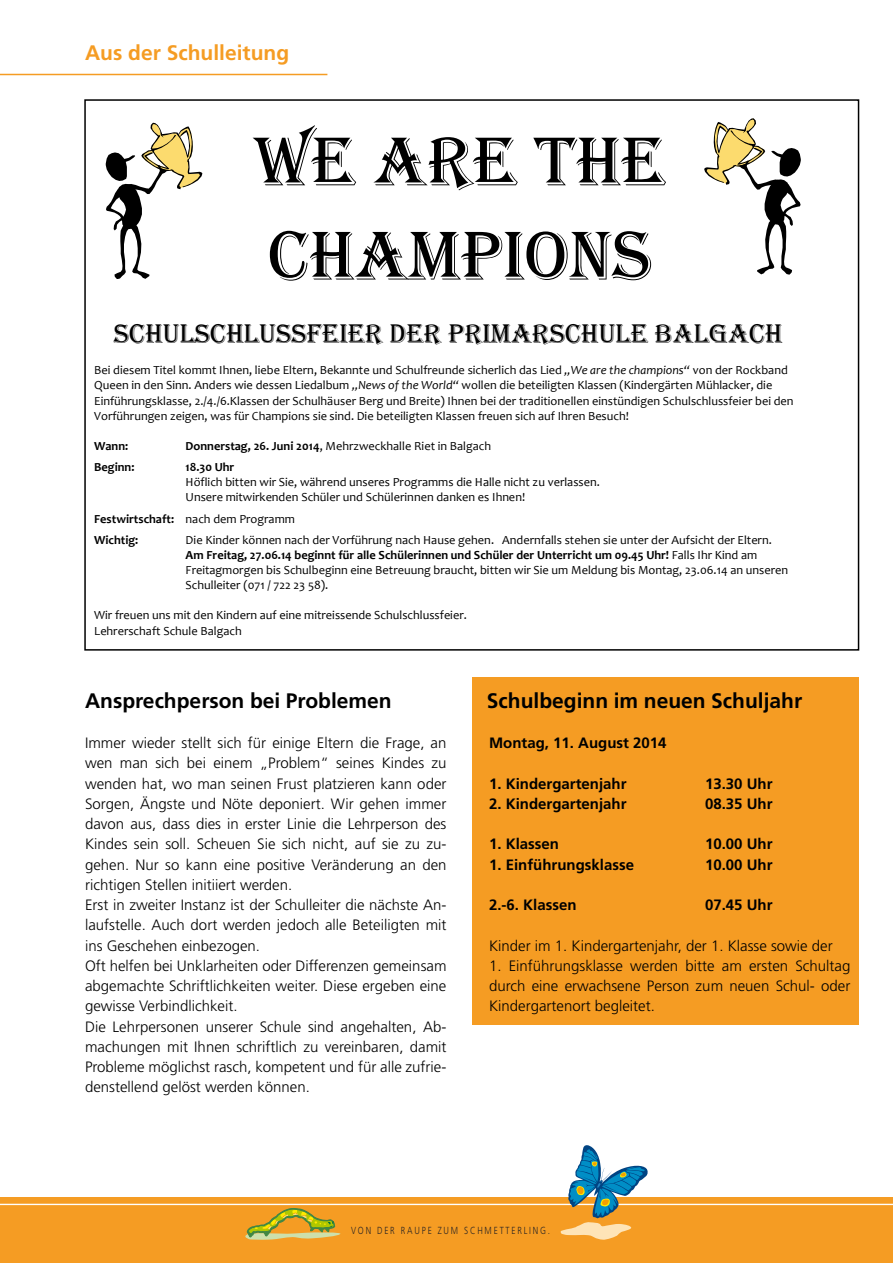
<style>
.page{position:relative;width:893px;height:1263px;background:#fff}
.page>*{position:absolute;margin:0;border:0;box-sizing:border-box;transform-origin:0 0}
.t1{font:71.4px/94.2px "Algerian";color:#000}
.t2{font:27.75px "Algerian";color:#000}
.t3{font:700 21px "Frutiger LT Std";color:#000}
.t4{font:700 21px "Frutiger LT Std";color:#f59c23}
.t5{font:300 15px/20.2px "Frutiger LT Std";color:#000}
.t6{font:700 15px "Frutiger LT Std";color:#000}
.t7{font:12.3px/15.1px "Candara";color:#000}
.t8{font:700 12.3px/21.1px "Candara";color:#000}
.t9{font:300 10.2px "Frutiger";letter-spacing:.22em;color:#282423;scale:.8 1}
.s1{font-style:italic}
.s2{font-weight:700}
.s3{font-weight:400}
</style>
<div class="page">
<div style="left:472px;top:677px;width:386px;height:348px;background:#f59c23"></div>
<div style="left:0;top:1198px;width:893px;height:65px;background:#f59c23"></div>
<hr style="left:0;top:74px;width:327px;height:1px;background:#f59c23">
<hr style="left:0;top:1204px;width:893px;height:1px;background:#fff">
<svg style="left:560px;top:1145px;width:88px;height:95px"></svg>
<svg style="left:245px;top:1208px;width:96px;height:32px"></svg>
<svg style="left:704px;top:118px;width:97px;height:157px"></svg>
<svg style="left:106px;top:123px;width:96px;height:156px"></svg>
<h3 class="t4" style="left:85px;top:40px;width:206px">Aus der Schulleitung</h3>
<h1 class="t1" style="left:255px;top:116px;width:412px">WE ARE THE<br>CHAMPIONS</h1>
<h2 class="t2" style="left:114px;top:318px;width:670px">SCHULSCHLUSSFEIER DER PRIMARSCHULE BALGACH</h2>
<p class="t7" style="left:94px;top:363px;width:701px">Bei diesem Titel kommt Ihnen, liebe Eltern, Bekannte und Schulfreunde sicherlich das Lied <span class="s1">„We are the champions“</span> von der Rockband Queen in den Sinn. Anders wie dessen Liedalbum <span class="s1">„News of the World“</span> wollen die beteiligten Klassen (Kindergärten Mühlacker, die Einführungsklasse, 2./4./6.Klassen der Schulhäuser Berg und Breite) Ihnen bei der traditionellen einstündigen Schulschlussfeier bei den Vorführungen zeigen, was für Champions sie sind. Die beteiligten Klassen freuen sich auf Ihren Besuch!</p>
<p class="t8" style="left:94px;top:435px;width:36px">Wann:</p>
<p class="t7" style="left:186px;top:438px;width:307px"><span class="s2">Donnerstag, 26. Juni 2014</span>, Mehrzweckhalle Riet in Balgach</p>
<p class="t8" style="left:94px;top:456px;width:42px">Beginn:</p>
<p class="t8" style="left:186px;top:456px;width:50px">18.30 Uhr</p>
<p class="t7" style="left:186px;top:475px;width:416px">Höflich bitten wir Sie, während unseres Programms die Halle nicht zu verlassen.<br>Unsere mitwirkenden Schüler und Schülerinnen danken es Ihnen!</p>
<p class="t8" style="left:94px;top:508px;width:202px">Festwirtschaft: <span class="s3">nach dem Programm<br></span>Wichtig:</p>
<p class="t7" style="left:186px;top:532px;width:604px">Die Kinder können nach der Vorführung nach Hause gehen. Andernfalls stehen sie unter der Aufsicht der Eltern.<br><span class="s2">Am Freitag, 27.06.14 beginnt für alle Schülerinnen und Schüler der Unterricht um 09.45 Uhr!</span> Falls Ihr Kind am Freitagmorgen bis Schulbeginn eine Betreuung braucht, bitten wir Sie um Meldung bis Montag, 23.06.14 an unseren Schulleiter (071 / 722 23 58).</p>
<p class="t7" style="left:94px;top:608px;width:374px">Wir freuen uns mit den Kindern auf eine mitreissende Schulschlussfeier.<br>Lehrerschaft Schule Balgach</p>
<h3 class="t3" style="left:85px;top:688px;width:308px">Ansprechperson bei Problemen</h3>
<p class="t5" style="left:85px;top:733px;width:363px">Immer wieder stellt sich für einige Eltern die Frage, an wen man sich bei einem „Problem“ seines Kindes zu wenden hat, wo man seinen Frust platzieren kann oder Sorgen, Ängste und Nöte deponiert. Wir gehen immer davon aus, dass dies in erster Linie die Lehrperson des Kindes sein soll. Scheuen Sie sich nicht, auf sie zu zu&shy;gehen. Nur so kann eine positive Veränderung an den richtigen Stellen initiiert werden.<br>Erst in zweiter Instanz ist der Schulleiter die nächste An&shy;laufstelle. Auch dort werden jedoch alle Beteiligten mit ins Geschehen einbezogen.<br>Oft helfen bei Unklarheiten oder Differenzen gemeinsam abgemachte Schriftlichkeiten weiter. Diese ergeben eine gewisse Verbindlichkeit.<br>Die Lehrpersonen unserer Schule sind angehalten, Ab&shy;machungen mit Ihnen schriftlich zu vereinbaren, damit Probleme möglichst rasch, kompetent und für alle zufrie&shy;denstellend gelöst werden können.</p>
<p class="t6" style="left:489px;top:734px;width:179px">Montag, 11. August 2014</p>
<h3 class="t3" style="left:487px;top:688px;width:317px">Schulbeginn im neuen Schuljahr</h3>
<p class="t6" style="left:489px;top:775px;width:139px">1. Kindergartenjahr</p>
<p class="t6" style="left:705px;top:775px;width:69px">13.30 Uhr</p>
<p class="t6" style="left:489px;top:795px;width:139px">2. Kindergartenjahr</p>
<p class="t6" style="left:705px;top:795px;width:69px">08.35 Uhr</p>
<p class="t6" style="left:489px;top:835px;width:72px">1. Klassen</p>
<p class="t6" style="left:705px;top:835px;width:69px">10.00 Uhr</p>
<p class="t6" style="left:489px;top:856px;width:147px">1. Einführungsklasse</p>
<p class="t6" style="left:705px;top:856px;width:69px">10.00 Uhr</p>
<p class="t6" style="left:489px;top:896px;width:89px">2.-6. Klassen</p>
<p class="t6" style="left:705px;top:896px;width:69px">07.45 Uhr</p>
<p class="t5" style="left:489px;top:935px;width:345px">Kinder im 1. Kindergartenjahr, der 1. Klasse sowie der</p>
<p class="t5" style="left:489px;top:956px;width:363px;text-align:justify">1. Einführungsklasse werden bitte am ersten Schultag durch eine erwachsene Person zum neuen Schul- oder Kindergartenort begleitet.</p>
<p class="t9" style="left:351px;top:1224px;width:250px">VON DER RAUPE ZUM SCHMETTERLING.</p>
</div>
